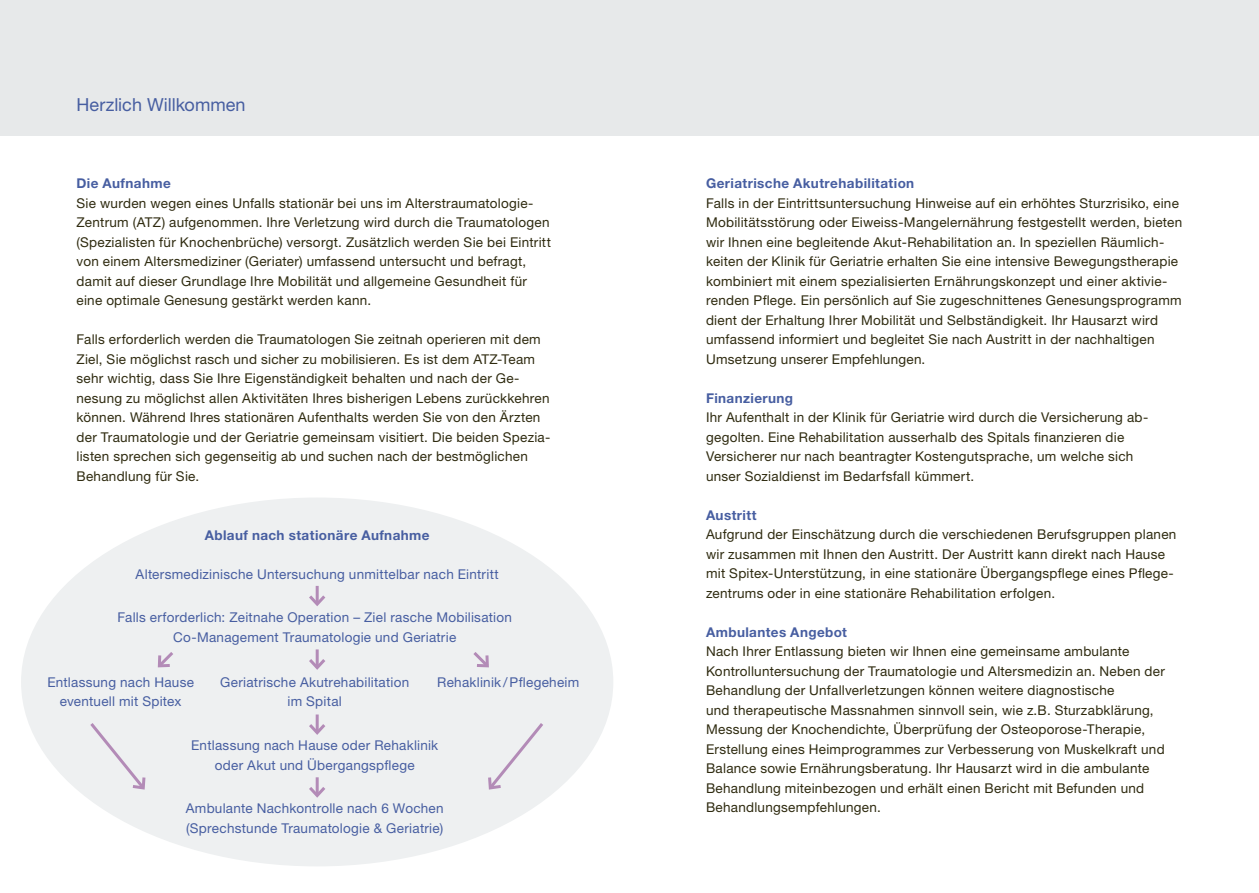
<style>
.page{position:relative;width:1259px;height:893px;background:#fff}
.page>*{position:absolute;margin:0;border:0;box-sizing:border-box;transform-origin:0 0}
.t1{font:18px "Helvetica Neue LT Std";color:#475ea1}
.t2{font:13.5px/19.5px "Helvetica Neue LT Std";letter-spacing:.02em;color:#2f2b10}
.t3{font:13.5px/19.5px "Helvetica Neue LT Std";letter-spacing:.02em;color:#475ea1;text-align:center}
.t4{font:700 13.5px "Helvetica Neue LT Std";letter-spacing:.03em;color:#475ea1}
</style>
<div class="page">
<div style="left:0;top:0;width:1259px;height:136px;background:#e7e9ea"></div>
<div style="left:21px;top:497px;width:592px;height:369px;background:#eef0f1;border-radius:50%"></div>
<hr style="left:316px;top:586px;width:3px;height:18px;background:#b38bb7">
<svg style="left:309px;top:592px;width:17px;height:14px"></svg>
<hr style="left:316px;top:649px;width:3px;height:19px;background:#b38bb7">
<svg style="left:309px;top:656px;width:16px;height:14px"></svg>
<hr style="left:316px;top:714px;width:3px;height:19px;background:#b38bb7">
<svg style="left:309px;top:721px;width:17px;height:14px"></svg>
<hr style="left:316px;top:777px;width:3px;height:18px;background:#b38bb7">
<svg style="left:309px;top:784px;width:16px;height:14px"></svg>
<svg style="left:157px;top:652px;width:16px;height:16px"></svg>
<svg style="left:473px;top:652px;width:16px;height:16px"></svg>
<svg style="left:488px;top:723px;width:55px;height:67px"></svg>
<svg style="left:90px;top:723px;width:56px;height:67px"></svg>
<h1 class="t1" style="left:77px;top:93px;width:171px">Herzlich Willkommen</h1>
<p class="t4" style="left:77px;top:175px;width:96px">Die Aufnahme</p>
<p class="t2" style="left:77px;top:193px;width:476px">Sie wurden wegen eines Unfalls stationär bei uns im Alterstraumatologie-Zentrum (ATZ) aufgenommen. Ihre Verletzung wird durch die Traumatologen (Spezialisten für Knochenbrüche) versorgt. Zusätzlich werden Sie bei Eintritt von einem Altersmediziner (Geriater) umfassend untersucht und befragt, damit auf dieser Grundlage Ihre Mobilität und allgemeine Gesundheit für eine optimale Genesung gestärkt werden kann.</p>
<p class="t2" style="left:77px;top:329px;width:475px">Falls erforderlich werden die Traumatologen Sie zeitnah operieren mit dem Ziel, Sie möglichst rasch und sicher zu mobilisieren. Es ist dem ATZ-Team sehr wichtig, dass Sie Ihre Eigenständigkeit behalten und nach der Ge&shy;nesung zu möglichst allen Aktivitäten Ihres bisherigen Lebens zurückkehren können. Während Ihres stationären Aufenthalts werden Sie von den Ärzten der Traumatologie und der Geriatrie gemeinsam visitiert. Die beiden Spezia&shy;listen sprechen sich gegenseitig ab und suchen nach der bestmöglichen Behandlung für Sie.</p>
<p class="t4" style="left:205px;top:526px;width:226px">Ablauf nach stationäre Aufnahme</p>
<p class="t3" style="left:136px;top:565px;width:364px">Altersmedizinische Untersuchung unmittelbar nach Eintritt</p>
<p class="t3" style="left:117px;top:607px;width:396px;line-height:20.2px">Falls erforderlich: Zeitnahe Operation – Ziel rasche Mobilisation<br>Co-Management Traumatologie und Geriatrie</p>
<p class="t3" style="left:47px;top:672px;width:148px">Entlassung nach Hause eventuell mit Spitex</p>
<p class="t3" style="left:220px;top:672px;width:191px">Geriatrische Akutrehabilitation im Spital</p>
<p class="t3" style="left:437px;top:672px;width:144px">Rehaklinik /Pflegeheim</p>
<p class="t3" style="left:191px;top:736px;width:248px">Entlassung nach Hause oder Rehaklinik oder Akut und Übergangspflege</p>
<p class="t3" style="left:186px;top:799px;width:259px;text-align:left">Ambulante Nachkontrolle nach 6 Wochen (Sprechstunde Traumatologie &amp; Geriatrie)</p>
<p class="t4" style="left:706px;top:175px;width:210px">Geriatrische Akutrehabilitation</p>
<p class="t2" style="left:706px;top:193px;width:478px">Falls in der Eintrittsuntersuchung Hinweise auf ein erhöhtes Sturzrisiko, eine Mobilitätsstörung oder Eiweiss-Mangelernährung festgestellt werden, bieten wir Ihnen eine begleitende Akut-Rehabilitation an. In speziellen Räumlich&shy;keiten der Klinik für Geriatrie erhalten Sie eine intensive Bewegungstherapie kombiniert mit einem spezialisierten Ernährungskonzept und einer aktivie&shy;renden Pflege. Ein persönlich auf Sie zugeschnittenes Genesungsprogramm dient der Erhaltung Ihrer Mobilität und Selbständigkeit. Ihr Hausarzt wird umfassend informiert und begleitet Sie nach Austritt in der nachhaltigen Umsetzung unserer Empfehlungen.</p>
<p class="t4" style="left:706px;top:389px;width:89px">Finanzierung</p>
<p class="t2" style="left:706px;top:407px;width:444px">Ihr Aufenthalt in der Klinik für Geriatrie wird durch die Versicherung ab&shy;gegolten. Eine Rehabilitation ausserhalb des Spitals finanzieren die Versicherer nur nach beantragter Kostengutsprache, um welche sich unser Sozialdienst im Bedarfsfall kümmert.</p>
<p class="t4" style="left:706px;top:506px;width:52px">Austritt</p>
<p class="t2" style="left:706px;top:524px;width:472px">Aufgrund der Einschätzung durch die verschiedenen Berufsgruppen planen wir zusammen mit Ihnen den Austritt. Der Austritt kann direkt nach Hause mit Spitex-Unterstützung, in eine stationäre Übergangspflege eines Pflege&shy;zentrums oder in eine stationäre Rehabilitation erfolgen.</p>
<p class="t4" style="left:706px;top:623px;width:142px">Ambulantes Angebot</p>
<p class="t2" style="left:706px;top:641px;width:460px">Nach Ihrer Entlassung bieten wir Ihnen eine gemeinsame ambulante Kontrolluntersuchung der Traumatologie und Altersmedizin an. Neben der Behandlung der Unfallverletzungen können weitere diagnostische<br>und therapeutische Massnahmen sinnvoll sein, wie z.B. Sturzabklärung, Messung der Knochendichte, Überprüfung der Osteoporose-Therapie, Erstellung eines Heimprogrammes zur Verbesserung von Muskelkraft und Balance sowie Ernährungsberatung. Ihr Hausarzt wird in die ambulante Behandlung miteinbezogen und erhält einen Bericht mit Befunden und Behandlungsempfehlungen.</p>
</div>
